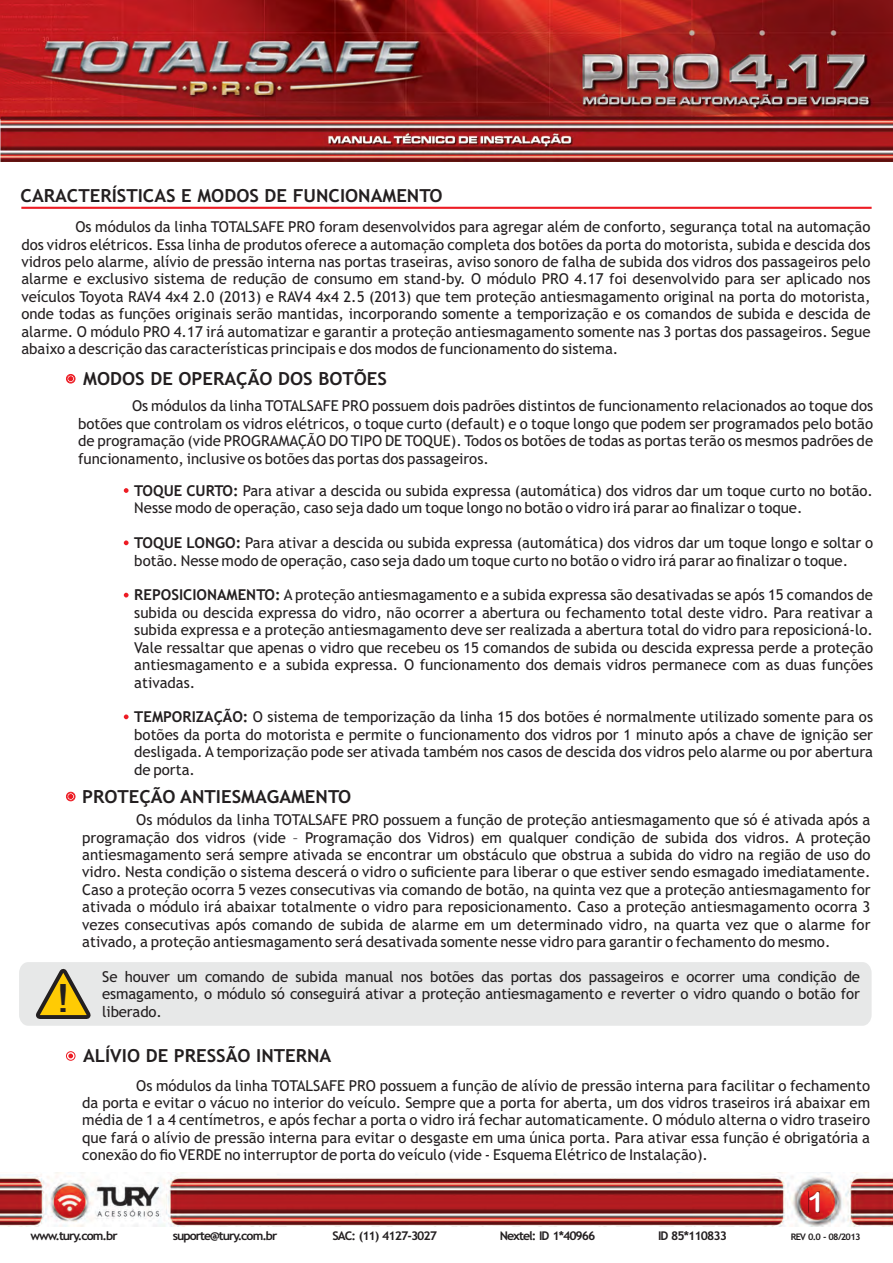
<style>
.page{position:relative;width:893px;height:1263px;background:#fff}
.page>*{position:absolute;margin:0;border:0;box-sizing:border-box;transform-origin:0 0}
.t1{font:39px "Arial";color:#231f20;scale:1.28 1}
.t2{font:27.9px "Arial Rounded MT Bold";color:#fff}
.t3{font:700 18px "Trebuchet MS";color:#231f20}
.t4{font:15px/17.4px "Trebuchet MS";color:#231f20;text-align:justify}
.t5{font:700 12px "Trebuchet MS";letter-spacing:-.08em;color:#231f20}
.t6{font:700 9px "Trebuchet MS";letter-spacing:-.08em;color:#231f20}
.s1{font-weight:700}
</style>
<div class="page">
<img style="left:0;top:1173px;width:893px;height:53px">
<hr style="left:21px;top:207px;width:851px;height:2px;background:#ed1c24">
<svg style="left:124px;top:488px;width:5px;height:5px"></svg>
<svg style="left:124px;top:540px;width:5px;height:5px"></svg>
<svg style="left:124px;top:593px;width:5px;height:4px"></svg>
<svg style="left:124px;top:714px;width:5px;height:5px"></svg>
<div style="left:809px;top:1191px;width:11px;height:21px;background:#231f20;opacity:.49"></div>
<svg style="left:68px;top:1053px;width:5px;height:5px"></svg>
<div style="left:66px;top:1051px;width:9px;height:10px;border:1px solid #ed1c24;border-radius:50%"></div>
<svg style="left:68px;top:376px;width:5px;height:5px"></svg>
<div style="left:66px;top:374px;width:9px;height:9px;border:1px solid #ed1c24;border-radius:50%"></div>
<svg style="left:68px;top:794px;width:5px;height:5px"></svg>
<div style="left:66px;top:792px;width:9px;height:9px;border:1px solid #ed1c24;border-radius:50%"></div>
<div style="left:19px;top:962px;width:853px;height:64px;background:#e7e8e8"></div>
<svg style="left:26px;top:962px;width:74px;height:64px;background:#d2c89e"></svg>
<img style="left:0;top:0;width:893px;height:161px">
<p class="t3" style="left:21px;top:189px;width:424px">CARACTERÍSTICAS E MODOS DE FUNCIONAMENTO</p>
<p class="t4" style="left:21px;top:219px;width:851px;text-indent:54px">Os módulos da linha TOTALSAFE PRO foram desenvolvidos para agregar além de conforto, segurança total na automação dos vidros elétricos. Essa linha de produtos oferece a automação completa dos botões da porta do motorista, subida e descida dos vidros pelo alarme, alívio de pressão interna nas portas traseiras, aviso sonoro de falha de subida dos vidros dos passageiros pelo alarme e exclusivo sistema de redução de consumo em stand-by. O módulo PRO 4.17 foi desenvolvido para ser aplicado nos veículos Toyota RAV4 4x4 2.0 (2013) e RAV4 4x4 2.5 (2013) que tem proteção antiesmagamento original na porta do motorista, onde todas as funções originais serão mantidas, incorporando somente a temporização e os comandos de subida e descida de alarme. O módulo PRO 4.17 irá automatizar e garantir a proteção antiesmagamento somente nas 3 portas dos passageiros. Segue abaixo a descrição das características principais e dos modos de funcionamento do sistema.</p>
<p class="t3" style="left:83px;top:372px;width:305px">MODOS DE OPERAÇÃO DOS BOTÕES</p>
<p class="t4" style="left:78px;top:399px;width:797px;text-indent:54px">Os módulos da linha TOTALSAFE PRO possuem dois padrões distintos de funcionamento relacionados ao toque dos botões que controlam os vidros elétricos, o toque curto (default) e o toque longo que podem ser programados pelo botão de programação (vide PROGRAMAÇÃO DO TIPO DE TOQUE). Todos os botões de todas as portas terão os mesmos padrões de funcionamento, inclusive os botões das portas dos passageiros.</p>
<p class="t4" style="left:134px;top:483px;width:740px"><span class="s1">TOQUE CURTO:</span> Para ativar a descida ou subida expressa (automática) dos vidros dar um toque curto no botão.<br>Nesse modo de operação, caso seja dado um toque longo no botão o vidro irá parar ao finalizar o toque.</p>
<p class="t4" style="left:134px;top:535px;width:740px"><span class="s1">TOQUE LONGO:</span> Para ativar a descida ou subida expressa (automática) dos vidros dar um toque longo e soltar o botão. Nesse modo de operação, caso seja dado um toque curto no botão o vidro irá parar ao finalizar o toque.</p>
<p class="t4" style="left:134px;top:588px;width:740px"><span class="s1">REPOSICIONAMENTO:</span> A proteção antiesmagamento e a subida expressa são desativadas se após 15 comandos de subida ou descida expressa do vidro, não ocorrer a abertura ou fechamento total deste vidro. Para reativar a subida expressa e a proteção antiesmagamento deve ser realizada a abertura total do vidro para reposicioná-lo.<br>Vale ressaltar que apenas o vidro que recebeu os 15 comandos de subida ou descida expressa perde a proteção antiesmagamento e a subida expressa. O funcionamento dos demais vidros permanece com as duas funções ativadas.</p>
<p class="t4" style="left:134px;top:710px;width:740px"><span class="s1">TEMPORIZAÇÃO:</span> O sistema de temporização da linha 15 dos botões é normalmente utilizado somente para os botões da porta do motorista e permite o funcionamento dos vidros por 1 minuto após a chave de ignição ser desligada. A temporização pode ser ativada também nos casos de descida dos vidros pelo alarme ou por abertura de porta.</p>
<h1 class="t1" style="left:56px;top:983px;width:12px">!</h1>
<p class="t3" style="left:82px;top:789px;width:271px">PROTEÇÃO ANTIESMAGAMENTO</p>
<p class="t4" style="left:82px;top:812px;width:790px;text-indent:54px">Os módulos da linha TOTALSAFE PRO possuem a função de proteção antiesmagamento que só é ativada após a programação dos vidros (vide – Programação dos Vidros) em qualquer condição de subida dos vidros. A proteção antiesmagamento será sempre ativada se encontrar um obstáculo que obstrua a subida do vidro na região de uso do vidro. Nesta condição o sistema descerá o vidro o suficiente para liberar o que estiver sendo esmagado imediatamente.<br>Caso a proteção ocorra 5 vezes consecutivas via comando de botão, na quinta vez que a proteção antiesmagamento for ativada o módulo irá abaixar totalmente o vidro para reposicionamento. Caso a proteção antiesmagamento ocorra 3 vezes consecutivas após comando de subida de alarme em um determinado vidro, na quarta vez que o alarme for ativado, a proteção antiesmagamento será desativada somente nesse vidro para garantir o fechamento do mesmo.</p>
<p class="t4" style="left:102px;top:969px;width:759px">Se houver um comando de subida manual nos botões das portas dos passageiros e ocorrer uma condição de esmagamento, o módulo só conseguirá ativar a proteção antiesmagamento e reverter o vidro quando o botão for liberado.</p>
<p class="t3" style="left:83px;top:1049px;width:250px">ALÍVIO DE PRESSÃO INTERNA</p>
<p class="t4" style="left:82px;top:1078px;width:789px;text-indent:54px">Os módulos da linha TOTALSAFE PRO possuem a função de alívio de pressão interna para facilitar o fechamento da porta e evitar o vácuo no interior do veículo. Sempre que a porta for aberta, um dos vidros traseiros irá abaixar em média de 1 a 4 centímetros, e após fechar a porta o vidro irá fechar automaticamente. O módulo alterna o vidro traseiro que fará o alívio de pressão interna para evitar o desgaste em uma única porta. Para ativar essa função é obrigatória a conexão do fio VERDE no interruptor de porta do veículo (vide - Esquema Elétrico de Instalação).</p>
<h2 class="t2" style="left:808px;top:1191px;width:18px">1</h2>
<p class="t5" style="left:30px;top:1231px;width:89px">www.tury.com.br</p>
<p class="t5" style="left:173px;top:1231px;width:106px">suporte@tury.com.br</p>
<p class="t5" style="left:333px;top:1231px;width:106px">SAC: (11) 4127-3027</p>
<p class="t5" style="left:500px;top:1231px;width:97px">Nextel: ID 1*40966</p>
<p class="t5" style="left:658px;top:1231px;width:70px">ID 85*110833</p>
<p class="t6" style="left:791px;top:1233px;width:71px">REV 0.0 - 08/2013</p>
</div>
